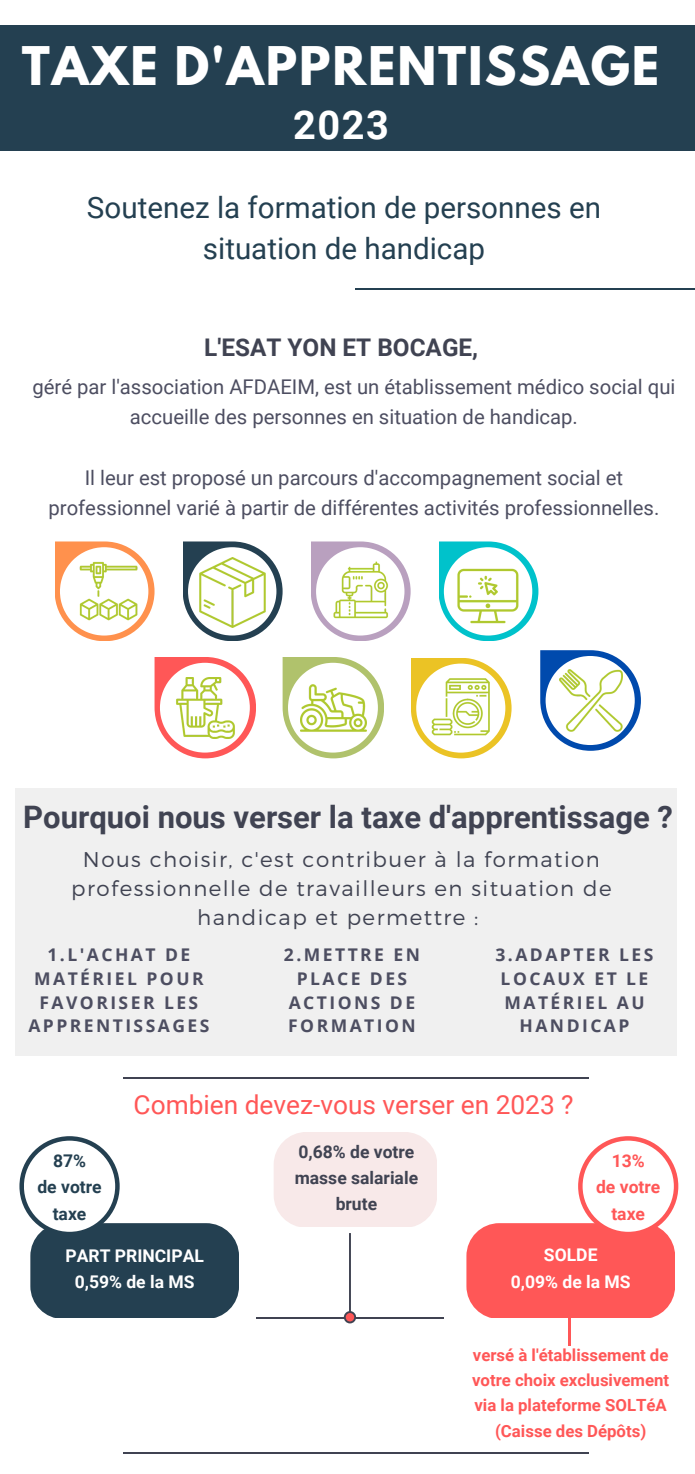
<style>
.page{position:relative;width:695px;height:1474px;background:#fff}
.page>*{position:absolute;margin:0;border:0;box-sizing:border-box;transform-origin:0 0}
.t1{font:700 47.25px "League Spartan";letter-spacing:.04em;color:#fff}
.t2{font:700 39.73px "Roboto";color:#fff}
.t3{font:700 30.97px "Roboto";color:#404352}
.t4{font:29.57px/40.8px "Roboto";color:#244051;text-align:center}
.t5{font:26.25px "Roboto";color:#ff5757}
.t6{font:700 24.32px "Roboto";color:#404352}
.t7{font:300 21.35px/29.1px "Montserrat";letter-spacing:.07em;color:#404352;text-align:center}
.t8{font:20.3px/30.3px "Roboto";color:#4d4e61;text-align:center}
.t9{font:700 17.5px/23.6px "Open Sans";letter-spacing:.14em;color:#4d4e61;text-align:center}
.t10{font:700 17.5px/26.2px "Roboto";color:#fff;text-align:center}
.t11{font:700 17.5px/26.2px "Roboto";color:#404352;text-align:center}
.t12{font:700 17.5px/26.2px "Roboto";color:#244051;text-align:center}
.t13{font:700 17.5px/26.2px "Roboto";color:#ff5757;text-align:center}
.t14{font:700 16.8px/25.2px "Roboto";color:#ff5757;text-align:center}
</style>
<div class="page">
<div style="left:0;top:25px;width:694px;height:125px;background:#244051"></div>
<hr style="left:355px;top:288px;width:339px;height:1px;background:#244051">
<svg style="left:55px;top:541px;width:99px;height:100px"></svg>
<svg style="left:183px;top:541px;width:99px;height:100px"></svg>
<svg style="left:311px;top:541px;width:99px;height:100px"></svg>
<svg style="left:439px;top:541px;width:99px;height:100px"></svg>
<svg style="left:154px;top:657px;width:102px;height:101px"></svg>
<svg style="left:282px;top:657px;width:102px;height:101px"></svg>
<svg style="left:411px;top:658px;width:100px;height:100px"></svg>
<svg style="left:540px;top:650px;width:100px;height:101px"></svg>
<img style="left:328px;top:558px;width:65px;height:64px;border-radius:4px">
<img style="left:75px;top:558px;width:68px;height:67px">
<img style="left:198px;top:558px;width:69px;height:69px">
<img style="left:453px;top:561px;width:70px;height:70px">
<img style="left:174px;top:677px;width:62px;height:62px">
<img style="left:300px;top:675px;width:66px;height:66px">
<img style="left:428px;top:674px;width:65px;height:65px">
<img style="left:559px;top:669px;width:62px;height:63px">
<hr style="left:124px;top:1077px;width:465px;height:1px;background:#404352">
<div style="left:273px;top:1132px;width:163px;height:94px;background:#f8e9e9;border-radius:33px"></div>
<div style="left:30px;top:1223px;width:209px;height:95px;background:#244051;border-radius:33px"></div>
<div style="left:15px;top:788px;width:661px;height:268px;background:#f0f0f0"></div>
<div style="left:466px;top:1223px;width:208px;height:95px;background:#ff5757;border-radius:33px"></div>
<hr style="left:256px;top:1318px;width:187px;height:1px;background:#404352">
<svg style="left:343px;top:1233px;width:13px;height:90px"></svg>
<hr style="left:567px;top:1310px;width:3px;height:36px;background:#ff5757">
<svg style="left:19px;top:1136px;width:101px;height:100px"></svg>
<div style="left:24px;top:1141px;width:91px;height:91px;background:#fff;border-radius:50%"></div>
<svg style="left:578px;top:1136px;width:100px;height:100px"></svg>
<div style="left:582px;top:1141px;width:91px;height:91px;background:#fff;border-radius:50%"></div>
<hr style="left:124px;top:1452px;width:465px;height:2px;background:#404352">
<h1 class="t1" style="left:22px;top:42px;width:638px">TAXE D'APPRENTISSAGE</h1>
<h2 class="t2" style="left:293px;top:102px;width:97px">2023</h2>
<h3 class="t4" style="left:87px;top:187px;width:515px">Soutenez la formation de personnes en situation de handicap</h3>
<p class="t6" style="left:204px;top:333px;width:275px">L'ESAT YON ET BOCAGE,</p>
<p class="t8" style="left:32px;top:372px;width:644px">géré par l'association AFDAEIM, est un établissement médico social qui accueille des personnes en situation de handicap.</p>
<p class="t8" style="left:48px;top:462px;width:612px">Il leur est proposé un parcours d'accompagnement social et professionnel varié à partir de différentes activités professionnelles.</p>
<h3 class="t3" style="left:23px;top:799px;width:651px">Pourquoi nous verser la taxe d'apprentissage ?</h3>
<p class="t7" style="left:71px;top:844px;width:541px">Nous choisir, c'est contribuer à la formation professionnelle de travailleurs en situation de handicap et permettre :</p>
<p class="t9" style="left:28px;top:943px;width:182px">1.L'ACHAT DE<br>MATÉRIEL POUR<br>FAVORISER LES<br>APPRENTISSAGES</p>
<p class="t9" style="left:284px;top:943px;width:138px">2.METTRE EN<br>PLACE DES<br>ACTIONS DE<br>FORMATION</p>
<p class="t9" style="left:495px;top:943px;width:159px">3.ADAPTER LES<br>LOCAUX ET LE<br>MATÉRIEL AU<br>HANDICAP</p>
<p class="t5" style="left:134px;top:1090px;width:441px">Combien devez-vous verser en 2023 ?</p>
<p class="t11" style="left:294px;top:1138px;width:125px">0,68% de votre masse salariale brute</p>
<p class="t12" style="left:37px;top:1148px;width:66px">87%<br>de votre taxe</p>
<p class="t13" style="left:596px;top:1148px;width:66px">13%<br>de votre taxe</p>
<p class="t10" style="left:65px;top:1243px;width:140px">PART PRINCIPAL<br>0,59% de la MS</p>
<p class="t10" style="left:510px;top:1242px;width:121px">SOLDE<br>0,09% de la MS</p>
<p class="t14" style="left:472px;top:1343px;width:199px">versé à l'établissement de votre choix exclusivement via la plateforme SOLTéA (Caisse des Dépôts)</p>
</div>
